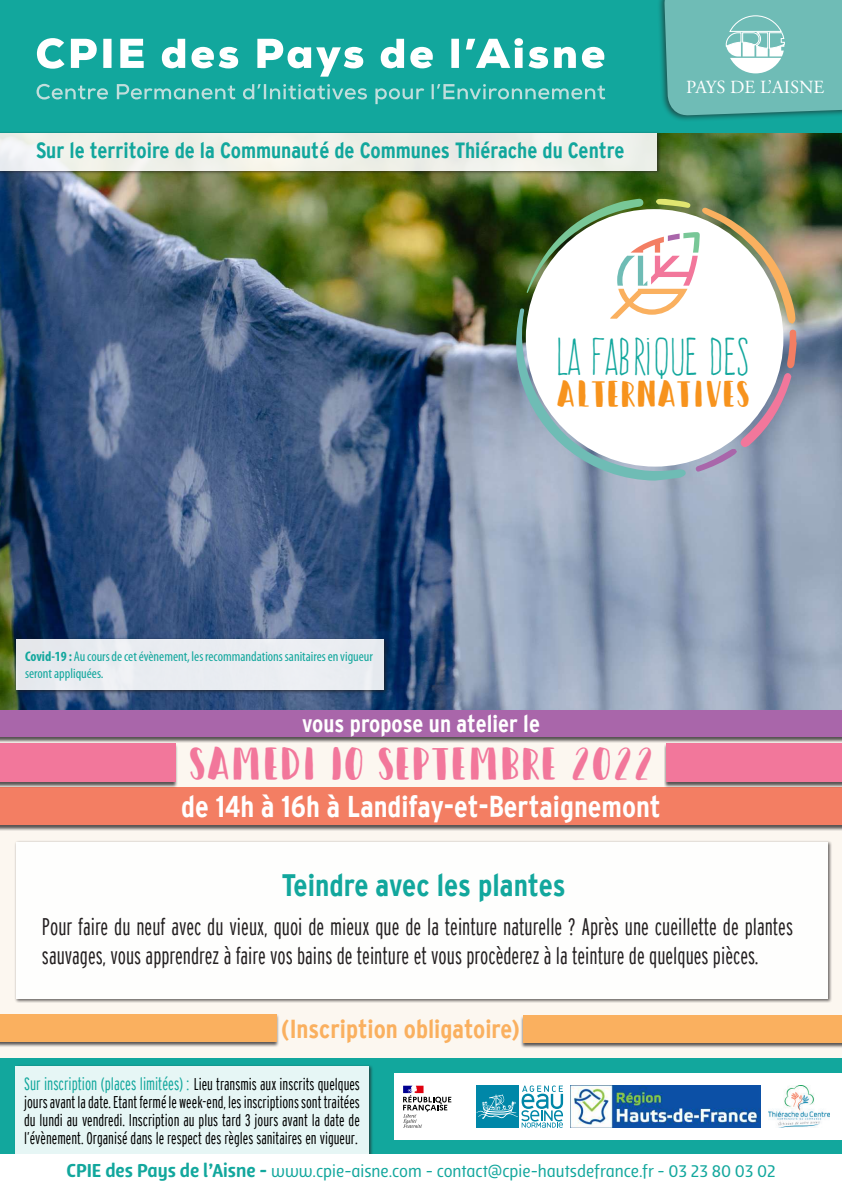
<style>
.page{position:relative;width:842px;height:1191px;background:#fcf7f0}
.page>*{position:absolute;margin:0;border:0;box-sizing:border-box;transform-origin:0 0}
.t1{font:48px "Happy Camper Regular";color:#f2779b}
.t2{font:46.3px "Frente H1";color:#12a79d}
.t3{font:38.6px "Happy Camper Regular";color:#f7931d}
.t4{font:700 condensed 31px "Interstate";color:#12a79d}
.t5{font:700 condensed 30px "Interstate";color:#fff}
.t6{font:700 condensed 26px "Interstate";color:#fab05f}
.t7{font:300 extra-condensed 24px/28.8px "Interstate";color:#231f20}
.t8{font:700 condensed 24px "Interstate";color:#fff}
.t9{font:700 condensed 22px "Interstate";color:#12a79d}
.t10{font:18.5px "Adobe Garamond Pro";color:#fff}
.t11{font:500 18px "Lolita";color:#12a79d}
.t12{font:300 extra-condensed 18px "Interstate";color:#12a79d}
.t13{font:300 extra-condensed 17px/18px "Interstate";color:#000;text-align:justify}
.t14{font:condensed 14px/16.8px "Myriad Pro";color:#12a79d}
.s1{font-weight:700}
.s2{font-size:17px;color:#000}
.s3{font-size:18px}
.s4{font-weight:800;font-size:20px}
</style>
<div class="page">
<div style="left:0;top:1058px;width:842px;height:133px;background:#12a79d"></div>
<div style="left:394px;top:1073px;width:448px;height:67px;background:#fff"></div>
<img style="left:0;top:133px;width:842px;height:577px">
<div style="left:0;top:0;width:842px;height:133px;background:#12a79d"></div>
<div style="left:657px;top:0;width:185px;height:123px;background:#231f20;opacity:.6"></div>
<svg style="left:36px;top:84px;width:569px;height:20px"></svg>
<svg style="left:37px;top:38px;width:568px;height:39px"></svg>
<svg style="left:664px;top:0;width:178px;height:116px;background:#75bdb8"></svg>
<div style="left:14px;top:1064px;width:359px;height:127px;background:#231f20;opacity:.75"></div>
<div style="left:16px;top:1066px;width:353px;height:124px;background:#e6f6f5"></div>
<div style="left:14px;top:840px;width:818px;height:163px;background:#231f20;opacity:.75"></div>
<div style="left:16px;top:842px;width:812px;height:156px;background:#fff"></div>
<div style="left:0;top:1154px;width:842px;height:37px;background:#fff"></div>
<div style="left:0;top:787px;width:842px;height:44px;background:#231f20;opacity:.75"></div>
<div style="left:0;top:787px;width:842px;height:38px;background:#f37e63"></div>
<div style="left:664px;top:743px;width:178px;height:45px;background:#231f20;opacity:.75"></div>
<div style="left:667px;top:743px;width:175px;height:39px;background:#f2779b"></div>
<div style="left:0;top:743px;width:178px;height:45px;background:#231f20;opacity:.75"></div>
<div style="left:0;top:743px;width:175px;height:39px;background:#f2779b"></div>
<div style="left:0;top:710px;width:842px;height:33px;background:#231f20;opacity:.75"></div>
<div style="left:0;top:710px;width:842px;height:27px;background:#a966aa"></div>
<div style="left:0;top:1013px;width:279px;height:34px;background:#231f20;opacity:.75"></div>
<div style="left:0;top:1014px;width:276px;height:27px;background:#fab05f"></div>
<div style="left:520px;top:1014px;width:322px;height:34px;background:#231f20;opacity:.75"></div>
<div style="left:523px;top:1015px;width:319px;height:27px;background:#fab05f"></div>
<img style="left:570px;top:1085px;width:191px;height:42px">
<img style="left:768px;top:1085px;width:61px;height:42px">
<svg style="left:403px;top:1085px;width:48px;height:42px"></svg>
<svg style="left:476px;top:1085px;width:87px;height:42px"></svg>
<div style="left:14px;top:637px;width:374px;height:57px;background:#231f20;opacity:.75"></div>
<div style="left:16px;top:639px;width:367px;height:50px;background:#e9ecf1"></div>
<div style="left:0;top:131px;width:661px;height:44px;background:#231f20;opacity:.75"></div>
<div style="left:0;top:133px;width:656px;height:37px;background:#eef1e9"></div>
<svg style="left:515px;top:199px;width:282px;height:281px"></svg>
<p class="t9" style="left:36px;top:138px;width:590px">Sur le territoire de la Communauté de Communes Thiérache du Centre</p>
<p class="t10" style="left:686px;top:76px;width:140px">PAYS DE L’AISNE</p>
<h2 class="t2" style="left:555px;top:331px;width:195px">LA FABRIQUE DES</h2>
<h3 class="t3" style="left:557px;top:374px;width:195px">ALTERNATIVES</h3>
<p class="t14" style="left:25px;top:648px;width:349px"><span class="s1">Covid-19 :</span> Au cours de cet évènement, les recommandations sanitaires en vigueur seront appliquées.</p>
<h3 class="t8" style="left:302px;top:710px;width:239px">vous propose un atelier le</h3>
<h1 class="t1" style="left:188px;top:739px;width:467px">SAMEDI 10 SEPTEMBRE 2022</h1>
<h3 class="t5" style="left:181px;top:790px;width:481px">de 14h à 16h à Landifay-et-Bertaignemont</h3>
<h3 class="t4" style="left:282px;top:867px;width:285px">Teindre avec les plantes</h3>
<h3 class="t7" style="left:42px;top:912px;width:752px">Pour faire du neuf avec du vieux, quoi de mieux que de la teinture naturelle ? Après une cueillette de plantes sauvages, vous apprendrez à faire vos bains de teinture et vous procèderez à la teinture de quelques pièces.</h3>
<h3 class="t6" style="left:281px;top:1014px;width:240px">(Inscription obligatoire)</h3>
<p class="t12" style="left:24px;top:1074px;width:337px">Sur inscription (places limitées) : <span class="s2">Lieu transmis aux inscrits quelques</span></p>
<p class="t13" style="left:24px;top:1093px;width:337px">jours avant la date. Etant fermé le week-end, les inscriptions sont traitées du lundi au vendredi. Inscription au plus tard 3 jours avant la date de l’évènement. Organisé dans le respect des règles sanitaires en vigueur<span class="s3">.</span></p>
<p class="t11" style="left:66px;top:1160px;width:711px"><span class="s4">CPIE des Pays de l’Aisne -</span> www.cpie-aisne.com - contact@cpie-hautsdefrance.fr - 03 23 80 03 02</p>
</div>
